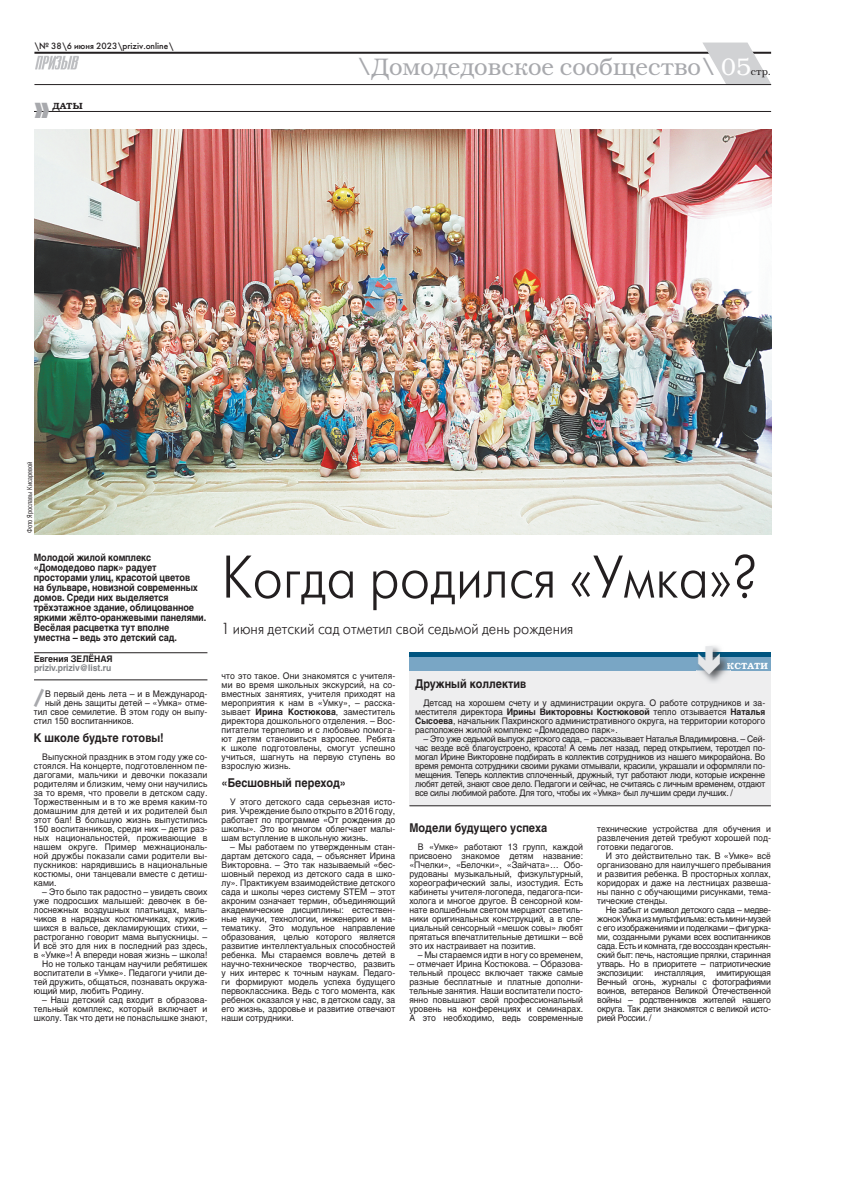
<style>
.page{position:relative;width:842px;height:1191px;background:#fff}
.page>*{position:absolute;margin:0;border:0;box-sizing:border-box;transform-origin:0 0}
.t1{font:300 60px "Futura Futuris";color:#231f20;scale:.9 1}
.t2{font:24px "Bookman Light ITC";color:#a8a9ad}
.t3{font:300 16px "Futura Futuris";color:#231f20;scale:.9 1}
.t4{font:700 12px "Helios VM";color:#231f20;scale:.9 1}
.t5{font:700 10px/10px "Helios VM";letter-spacing:-.01em;color:#231f20;scale:.9 1}
.t6{font:10px "Bookman Light ITC";color:#231f20}
.t7{font:9px/9px "Helios VM";color:#231f20;text-align:justify;scale:.95 1}
.t8{font:9px "Futura Futuris";color:#231f20}
.t9{font:700 9px "Helios VM";color:#808285;scale:.95 1}
.t10{font:700 9px "Helios VM";color:#231f20;scale:.95 1}
.t11{font:9px "Bookman Demi ITC";letter-spacing:.01em;color:#fff}
.t12{font:9px "Bookman Demi ITC";color:#231f20}
.t13{font:7px "Helios Cond VM";color:#231f20;scale:.95 1}
.s1{color:#fff}
.s2{font-family:"Xenia";font-size:19.4px;color:#a8a9ad}
.s3{font-weight:700}
</style>
<div class="page">
<hr style="left:34px;top:52px;width:737px;height:2px;background:#231f20">
<svg style="left:702px;top:43px;width:69px;height:41px"></svg>
<hr style="left:34px;top:84px;width:737px;height:1px;background:#231f20">
<img style="left:35px;top:56px;width:43px;height:13px">
<hr style="left:34px;top:111px;width:737px;height:1px;background:#231f20">
<hr style="left:34px;top:652px;width:173px;height:1px;background:#231f20">
<hr style="left:34px;top:679px;width:173px;height:1px;background:#231f20">
<div style="left:409px;top:670px;width:362px;height:135px;background:#eeeeef"></div>
<hr style="left:409px;top:805px;width:362px;height:1px;background:#231f20">
<div style="left:409px;top:652px;width:362px;height:18px;background:#79a6c5"></div>
<hr style="left:409px;top:652px;width:362px;height:4px;background:#005580">
<img style="left:696px;top:649px;width:34px;height:33px">
<svg style="left:727px;top:663px;width:3px;height:6px"></svg>
<img style="left:34px;top:130px;width:737px;height:405px">
<svg style="left:698px;top:646px;width:22px;height:28px"></svg>
<p class="t8" style="left:34px;top:43px;width:141px">\№ 38\6 июня 2023\priziv.online\</p>
<p class="t12" style="left:52px;top:102px;width:32px">ДАТЫ</p>
<h2 class="t2" style="left:357px;top:57px;width:395px">\Домодедовское сообщество\ <span class="s1">05</span></h2>
<p class="t6" style="left:751px;top:68px;width:22px">стр.</p>
<p class="t13" style="left:27px;top:533px;width:77px;rotate:-90deg">Фото Ярославы Кисаревой</p>
<p class="t5" style="left:34px;top:553px;width:193px">Молодой жилой комплекс «Домодедово парк» радует просторами улиц, красотой цветов<br>на бульваре, новизной современных домов. Среди них выделяется трёхэтажное здание, облицованное яркими жёлто-оранжевыми панелями.<br>Весёлая расцветка тут вполне уместна – ведь это детский сад.</p>
<p class="t10" style="left:34px;top:655px;width:84px">Евгения ЗЕЛЁНАЯ</p>
<p class="t9" style="left:34px;top:664px;width:83px">priziv.priziv@list.ru</p>
<p class="t7" style="left:33px;top:690px;width:185px"><span class="s2">/</span>В первый день лета – и в Международ-</p>
<p class="t7" style="left:45px;top:699px;width:172px">ный день защиты детей – «Умка» отме-</p>
<p class="t7" style="left:34px;top:708px;width:184px">тил свое семилетие. В этом году он выпу-</p>
<p class="t7" style="left:34px;top:717px;width:107px">стил 150 воспитанников.</p>
<h3 class="t4" style="left:34px;top:733px;width:146px">К школе будьте готовы!</h3>
<p class="t7" style="left:34px;top:753px;width:184px;text-indent:9px">Выпускной праздник в этом году уже со&shy;стоялся. На концерте, подготовленном пе&shy;дагогами, мальчики и девочки показали родителям и близким, чему они научились за то время, что провели в детском саду.<br>Торжественным и в то же время каким-то домашним для детей и их родителей был этот бал! В большую жизнь выпустились 150 воспитанников, среди них – дети раз&shy;ных национальностей, проживающие в нашем округе. Пример межнациональ&shy;ной дружбы показали сами родители вы&shy;пускников: нарядившись в национальные костюмы, они танцевали вместе с детиш&shy;ками.</p>
<p class="t7" style="left:42px;top:888px;width:175px">– Это было так радостно – увидеть своих</p>
<p class="t7" style="left:34px;top:897px;width:184px">уже подросших малышей: девочек в бе-</p>
<p class="t7" style="left:34px;top:906px;width:184px">лоснежных воздушных платьицах, маль-</p>
<p class="t7" style="left:34px;top:915px;width:184px">чиков в нарядных костюмчиках, кружив-</p>
<p class="t7" style="left:34px;top:924px;width:184px">шихся в вальсе, декламирующих стихи, –</p>
<p class="t7" style="left:34px;top:933px;width:184px">растроганно говорит мама выпускницы. –</p>
<p class="t7" style="left:34px;top:942px;width:184px">И всё это для них в последний раз здесь,</p>
<p class="t7" style="left:34px;top:951px;width:184px">в «Умке»! А впереди новая жизнь – школа!</p>
<p class="t7" style="left:42px;top:960px;width:175px">Но не только танцам научили ребятишек</p>
<p class="t7" style="left:34px;top:969px;width:184px">воспитатели в «Умке». Педагоги учили де-</p>
<p class="t7" style="left:34px;top:978px;width:184px">тей дружить, общаться, познавать окружа-</p>
<p class="t7" style="left:34px;top:987px;width:117px">ющий мир, любить Родину.</p>
<p class="t7" style="left:34px;top:996px;width:184px;text-indent:9px">– Наш детский сад входит в образова&shy;тельный комплекс, который включает и школу. Так что дети не понаслышке знают,</p>
<h1 class="t1" style="left:222px;top:554px;width:596px">Когда родился «Умка»?</h1>
<h3 class="t3" style="left:222px;top:622px;width:392px">1 июня детский сад отметил свой седьмой день рождения</h3>
<p class="t11" style="left:727px;top:662px;width:43px">КСТАТИ</p>
<p class="t7" style="left:222px;top:672px;width:184px">что это такое. Они знакомятся с учителя&shy;ми во время школьных экскурсий, на со&shy;вместных занятиях, учителя приходят на мероприятия к нам в «Умку», – расска&shy;зывает <span class="s3">Ирина Костюкова</span>, заместитель директора дошкольного отделения. – Вос&shy;питатели терпеливо и с любовью помога&shy;ют детям становиться взрослее. Ребята к школе подготовлены, смогут успешно учиться, шагнуть на первую ступень во взрослую жизнь.</p>
<h3 class="t4" style="left:222px;top:778px;width:140px">«Бесшовный переход»</h3>
<p class="t7" style="left:222px;top:798px;width:184px;text-indent:9px">У этого детского сада серьезная исто&shy;рия. Учреждение было открыто в 2016 году, работает по программе «От рождения до школы». Это во многом облегчает малы&shy;шам вступление в школьную жизнь.</p>
<p class="t7" style="left:222px;top:843px;width:184px;text-indent:9px">– Мы работаем по утвержденным стан&shy;дартам детского сада, – объясняет Ирина Викторовна. – Это так называемый «бес&shy;шовный переход из детского сада в шко&shy;лу». Практикуем взаимодействие детского сада и школы через систему STEM – этот акроним означает термин, объединяющий академические дисциплины: естествен&shy;ные науки, технологии, инженерию и ма&shy;тематику. Это модульное направление образования, целью которого является развитие интеллектуальных способностей ребенка. Мы стараемся вовлечь детей в научно-техническое творчество, развить у них интерес к точным наукам. Педаго&shy;ги формируют модель успеха будущего первоклассника. Ведь с того момента, как ребенок оказался у нас, в детском саду, за его жизнь, здоровье и развитие отвечают наши сотрудники.</p>
<h3 class="t4" style="left:415px;top:679px;width:125px">Дружный коллектив</h3>
<p class="t7" style="left:415px;top:699px;width:370px;text-indent:9px">Дет сад на хорошем счету и у администрации округа. О работе сотрудников и за&shy;местителя директора <span class="s3">Ирины Викторовны Костюковой</span> тепло отзывается <span class="s3">Наталья Сысоева</span>, начальник Пахринского административного округа, на территории которого расположен жилой комплекс «Домодедово парк».</p>
<p class="t7" style="left:415px;top:735px;width:370px;text-indent:9px">– Это уже седьмой выпуск детского сада, – рассказывает Наталья Владимировна. – Сей&shy;час везде всё благоустроено, красота! А семь лет назад, перед открытием, теротдел по&shy;могал Ирине Викторовне подбирать в коллектив сотрудников из нашего микрорайона. Во время ремонта сотрудники своими руками отмывали, красили, украшали и оформляли по&shy;мещения. Теперь коллектив сплоченный, дружный, тут работают люди, которые искренне любят детей, знают свое дело. Педагоги и сейчас, не считаясь с личным временем, отдают все силы любимой работе. Для того, чтобы их «Умка» был лучшим среди лучших. /</p>
<h3 class="t4" style="left:409px;top:823px;width:155px">Модели будущего успеха</h3>
<p class="t7" style="left:409px;top:843px;width:184px;text-indent:9px">В «Умке» работают 13 групп, каждой присвоено знакомое детям название: «Пчелки», «Белочки», «Зайчата»… Обо&shy;рудованы музыкальный, физкультурный, хореографический залы, изостудия. Есть кабинеты учителя-логопеда, педагога-пси&shy;холога и многое другое. В сенсорной ком&shy;нате волшебным светом мерцают светиль&shy;ники оригинальных конструкций, а в спе&shy;циальный сенсорный «мешок совы» любят прятаться впечатлительные детишки – всё это их настраивает на позитив.</p>
<p class="t7" style="left:418px;top:951px;width:175px">– Мы стараемся идти в ногу со временем,</p>
<p class="t7" style="left:409px;top:960px;width:184px">– отмечает Ирина Костюкова. – Образова&shy;тельный процесс включает также самые разные бесплатные и платные дополни&shy;тельные занятия. Наши воспитатели посто&shy;янно повышают свой профессиональный уровень на конференциях и семинарах.<br>А это необходимо, ведь современные</p>
<p class="t7" style="left:597px;top:825px;width:184px">технические устройства для обучения и развлечения детей требуют хорошей под&shy;готовки педагогов.</p>
<p class="t7" style="left:597px;top:852px;width:184px;text-indent:9px">И это действительно так. В «Умке» всё организовано для наилучшего пребывания и развития ребенка. В просторных холлах, коридорах и даже на лестницах развеша&shy;ны панно с обучающими рисунками, тема&shy;тические стенды.</p>
<p class="t7" style="left:597px;top:906px;width:184px;text-indent:9px">Не забыт и символ детского сада – медве&shy;жонок Умка из мультфильма: есть мини-музей с его изображениями и поделками – фигурка&shy;ми, созданными руками всех воспитанников сада. Есть и комната, где воссоздан крестьян&shy;ский быт: печь, настоящие прялки, старинная утварь. Но в приоритете – патриотические экспозиции: инсталляция, имитирующая Вечный огонь, журналы с фотографиями воинов, ветеранов Великой Отечественной войны – родственников жителей нашего округа. Так дети знакомятся с великой исто&shy;рией России. /</p>
</div>
